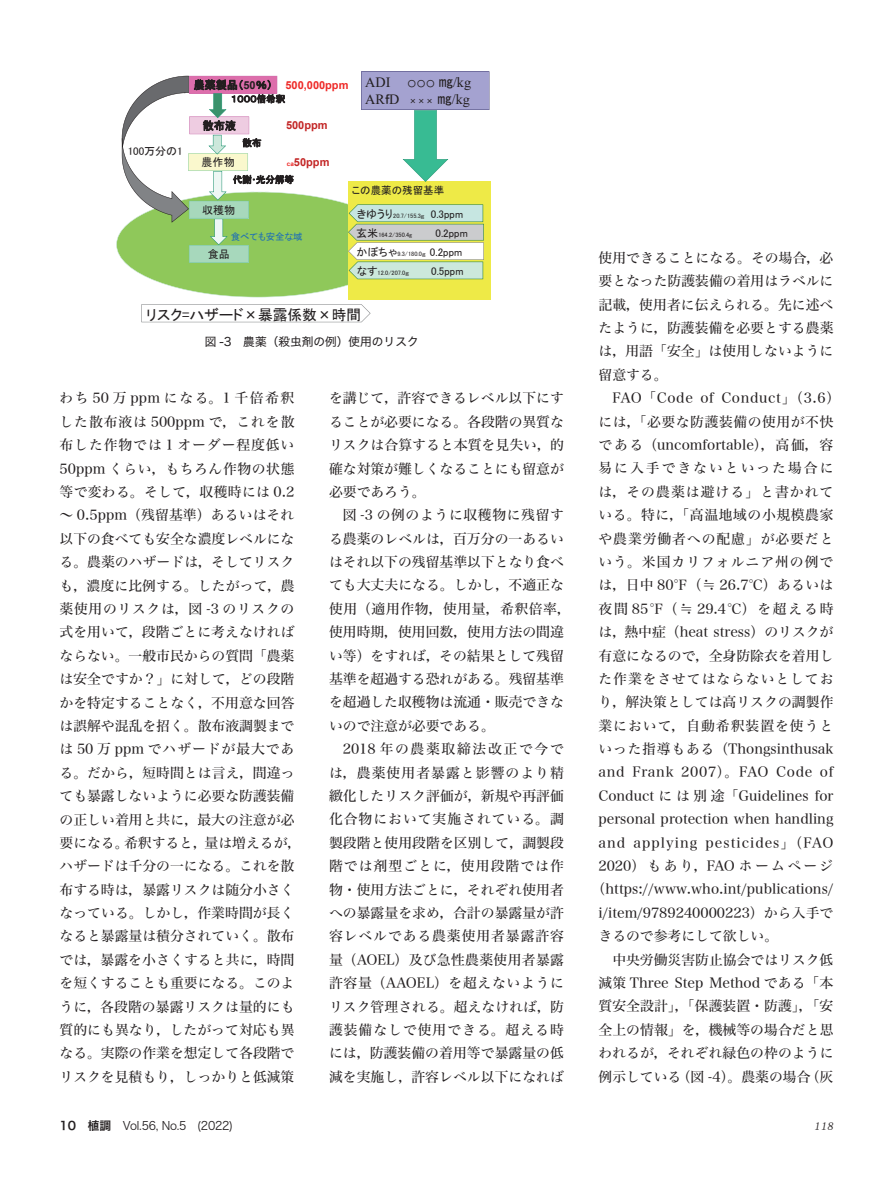
<style>
.page{position:relative;width:893px;height:1191px;background:#fff}
.page>*{position:absolute;margin:0;border:0;box-sizing:border-box;transform-origin:0 0}
.t1{font:14.7px "MS P Gothic";color:#231f20}
.t2{font:14.1px/17px "Times New Roman";color:#231f20}
.t3{font:13.8px/23.4px "Hira Min Std W4";letter-spacing:.005em;color:#231f20;text-align:justify}
.t4{font:13.8px "Hira Min Std W4";letter-spacing:.05em;color:#231f20}
.t5{font:13.8px "Hira Min Std W4";letter-spacing:.075em;color:#231f20}
.t6{font:13.8px "Hira Min Std W4";letter-spacing:.065em;color:#231f20}
.t7{font:13.8px "Hira Min Std W4";letter-spacing:.07em;color:#231f20}
.t8{font:13.8px "Hira Min Std W4";letter-spacing:.025em;color:#231f20}
.t9{font:13.8px "Hira Min Std W4";letter-spacing:.125em;color:#231f20}
.t10{font:13.8px "Hira Min Std W4";letter-spacing:.17em;color:#231f20}
.t11{font:13.8px "Hira Min Std W4";letter-spacing:.04em;color:#231f20}
.t12{font:13.8px "Hira Min Std W4";letter-spacing:.045em;color:#231f20}
.t13{font:13.8px "Hira Min Std W4";letter-spacing:.145em;color:#231f20}
.t14{font:11.7px "Hira Kaku Std W3";letter-spacing:-.02em;color:#231f20;scale:.95 1}
.t15{font:11.7px "Hira Kaku Std W4";color:#231f20}
.t16{font:italic 11.7px "DFHS Mincho Std W3";color:#231f20}
.t17{font:10.95px "MS P Gothic";color:#231f20}
.t18{font:700 10.95px "Arial";color:#c32626}
.t19{font:700 10.95px "Arial";color:#ee2a28}
.t20{font:10.5px "MS P Gothic";color:#231f20}
.t21{font:9.45px "MS P Gothic";letter-spacing:.005em;color:#231f20}
.t22{font:9.45px "MS P Gothic";color:#1d6fb5}
.t23{font:6.3px "MS P Gothic";color:#231f20}
.s1{font-family:"Arial";font-weight:700}
.s2{font-size:6.3px;color:#ee2a28}
.s3{font-family:"MS P Gothic";font-size:9.45px}
.s4{font-family:"MS P Gothic"}
.s5{font-family:"MS P Gothic";font-size:8.4px}
.s6{font-size:10.95px}
.s7{font-size:6.3px}
.s8{font-family:"Times New Roman"}
.s9{font-family:"Hira Kaku Std W6"}
</style>
<div class="page">
<svg style="left:141px;top:304px;width:230px;height:18px"></svg>
<div style="left:348px;top:181px;width:143px;height:119px;background:#eeea47"></div>
<svg style="left:117px;top:71px;width:372px;height:226px"></svg>
<p class="t17" style="left:128px;top:145px;width:57px">100万分の1</p>
<p class="t17" style="left:194px;top:79px;width:80px">農薬製品（<span class="s1">50</span>％）</p>
<p class="t19" style="left:285px;top:77px;width:65px">500,000ppm</p>
<p class="t21" style="left:231px;top:94px;width:56px">１０００倍希釈</p>
<p class="t17" style="left:203px;top:120px;width:35px">散布液</p>
<p class="t18" style="left:286px;top:117px;width:43px">500ppm</p>
<p class="t17" style="left:202px;top:157px;width:35px">農作物</p>
<p class="t21" style="left:242px;top:138px;width:20px">散布</p>
<p class="t18" style="left:287px;top:154px;width:44px"><span class="s2">ca</span>50ppm</p>
<p class="t2" style="left:365px;top:74px;width:107px">ADI <span class="s3">〇〇〇</span><span class="s4">㎎</span>/kg<br>AR<span class="s4">ｆ</span>D <span class="s5">×××</span> <span class="s4">㎎</span>/kg</p>
<p class="t21" style="left:233px;top:175px;width:63px">代謝･光分解等</p>
<p class="t17" style="left:202px;top:204px;width:35px">収穫物</p>
<p class="t22" style="left:231px;top:232px;width:73px">食べても安全な域</p>
<p class="t17" style="left:208px;top:249px;width:24px">食品</p>
<p class="t20" style="left:352px;top:185px;width:94px">この農薬の残留基準</p>
<p class="t23" style="left:356px;top:231px;width:57px"><span class="s6">玄米</span>164.2/350.4g</p>
<p class="t17" style="left:435px;top:227px;width:34px">0.2ppm</p>
<p class="t23" style="left:357px;top:213px;width:108px"><span class="s6">きゆうり</span>20.7/155.3ｇ <span class="s6">0.3ppm</span></p>
<p class="t17" style="left:357px;top:246px;width:107px">かぼちゃ<span class="s7">9.3/180.0ｇ</span> 0.2ppm</p>
<p class="t23" style="left:357px;top:270px;width:53px"><span class="s6">なす</span>12.0/207.0ｇ</p>
<p class="t17" style="left:431px;top:266px;width:34px">0.5ppm</p>
<p class="t1" style="left:146px;top:307px;width:216px">リスク=ハザード×暴露係数×時間</p>
<p class="t1" style="left:145px;top:330px;width:239px">図<span class="s8">-</span>３ 農薬（殺虫剤の例）使用のリスク</p>
<p class="t15" style="left:205px;top:333px;width:215px">図 -3　農薬（殺虫剤の例）使用のリスク</p>
<p class="t3" style="left:60px;top:386px;width:243px;text-align:left">わち 50 万 ppm になる。1 千倍希釈した散布液は 500ppm で，これを散布した作物では 1 オーダー程度低い<br>50ppm くらい，もちろん作物の状態等で変わる。そして，収穫時には 0.2～ 0.5ppm（残留基準）あるいはそれ以下の食べても安全な濃度レベルになる。農薬のハザードは，そしてリスクも，濃度に比例する。したがって，農薬使用のリスクは，図 -3 のリスクの式を用いて，段階ごとに考えなければならない。一般市民からの質問「農薬は安全ですか？」に対して，どの段階かを特定することなく，不用意な回答は誤解や混乱を招く。散布液調製までは 50 万 ppm でハザードが最大である。だから，短時間とは言え，間違っても暴露しないように必要な防護装備の正しい着用と共に，最大の注意が必要になる。希釈すると，量は増えるが，ハザードは千分の一になる。これを散布する時は，暴露リスクは随分小さくなっている。しかし，作業時間が長くなると暴露量は積分されていく。散布では，暴露を小さくすると共に，時間を短くすることも重要になる。このように，各段階の暴露リスクは量的にも質的にも異なり，したがって対応も異なる。実際の作業を想定して各段階でリスクを見積もり，しっかりと低減策</p>
<p class="t3" style="left:329px;top:386px;width:236px">を講じて，許容できるレベル以下にすることが必要になる。各段階の異質なリスクは合算すると本質を見失い，的確な対策が難しくなることにも留意が必要であろう。　</p>
<p class="t3" style="left:329px;top:503px;width:243px;text-align:left;text-indent:14px">図 -3 の例のように収穫物に残留する農薬のレベルは，百万分の一あるいはそれ以下の残留基準以下となり食べても大丈夫になる。しかし，不適正な使用（適用作物，使用量，希釈倍率，使用時期，使用回数，使用方法の間違い等）をすれば，その結果として残留基準を超過する恐れがある。残留基準を超過した収穫物は流通・販売できないので注意が必要である。</p>
<p class="t3" style="left:329px;top:737px;width:236px;text-indent:14px">2018 年の農薬取締法改正で今では，農薬使用者暴露と影響のより精緻化したリスク評価が，新規や再評価化合物において実施されている。調製段階と使用段階を区別して，調製段階では剤型ごとに，使用段階では作物・使用方法ごとに，それぞれ使用者への暴露量を求め，合計の暴露量が許容レベルである農薬使用者暴露許容量（AOEL）及び急性農薬使用者暴露許容量（AAOEL）を超えないようにリスク管理される。超えなければ，防護装備なしで使用できる。超える時には，防護装備の着用等で暴露量の低減を実施し，許容レベル以下になれば</p>
<p class="t3" style="left:598px;top:246px;width:236px">使用できることになる。その場合，必要となった防護装備の着用はラベルに記載，使用者に伝えられる。先に述べたように，防護装備を必要とする農薬は，用語「安全」は使用しないように留意する。</p>
<p class="t4" style="left:612px;top:388px;width:230px">FAO「Code of Conduct」（3.6）</p>
<p class="t11" style="left:598px;top:411px;width:236px">には，「必要な防護装備の使用が不快</p>
<p class="t3" style="left:598px;top:433px;width:236px">である（uncomfortable）， 高価， 容</p>
<p class="t13" style="left:598px;top:458px;width:236px">易に入手できないといった場合に</p>
<p class="t5" style="left:598px;top:482px;width:236px">は，その農薬は避ける」と書かれて</p>
<p class="t12" style="left:598px;top:505px;width:236px">いる。特に，「高温地域の小規模農家</p>
<p class="t6" style="left:598px;top:528px;width:236px">や農業労働者への配慮」が必要だと</p>
<p class="t7" style="left:598px;top:552px;width:236px">いう。米国カリフォルニア州の例で</p>
<p class="t8" style="left:598px;top:575px;width:236px">は，日中 80℉（≒ 26.7℃）あるいは</p>
<p class="t9" style="left:598px;top:598px;width:236px">夜間 85℉（≒ 29.4℃）を超える時</p>
<p class="t3" style="left:598px;top:620px;width:236px">は，熱中症（heat stress）のリスクが</p>
<p class="t3" style="left:598px;top:643px;width:236px">有意になるので，全身防除衣を着用し</p>
<p class="t6" style="left:598px;top:669px;width:236px">た作業をさせてはならないとしてお</p>
<p class="t3" style="left:598px;top:690px;width:236px">り，解決策としては高リスクの調製作</p>
<p class="t7" style="left:598px;top:715px;width:236px">業において，自動希釈装置を使うと</p>
<p class="t3" style="left:598px;top:737px;width:236px">いった指導もある（Thongsinthusak</p>
<p class="t4" style="left:598px;top:762px;width:236px">and Frank 2007）。FAO Code of</p>
<p class="t3" style="left:598px;top:783px;width:236px">Conduct には別途「Guidelines for</p>
<p class="t3" style="left:598px;top:807px;width:236px">personal protection when handling</p>
<p class="t5" style="left:598px;top:832px;width:236px">and applying pesticides」（FAO</p>
<p class="t10" style="left:598px;top:856px;width:236px">2020）もあり，FAO ホームページ</p>
<p class="t3" style="left:592px;top:877px;width:243px">（https://www.who.int/publications/</p>
<p class="t3" style="left:598px;top:900px;width:236px">i/item/9789240000223）から入手で</p>
<p class="t3" style="left:598px;top:924px;width:181px">きるので参考にして欲しい。</p>
<p class="t3" style="left:612px;top:947px;width:223px">中央労働災害防止協会ではリスク低</p>
<p class="t3" style="left:598px;top:970px;width:236px">減策 Three Step Method である「本</p>
<p class="t3" style="left:598px;top:994px;width:236px">質安全設計」，「保護装置・防護」，「安</p>
<p class="t3" style="left:598px;top:1017px;width:236px">全上の情報」を，機械等の場合だと思</p>
<p class="t3" style="left:598px;top:1041px;width:236px">われるが，それぞれ緑色の枠のように</p>
<p class="t3" style="left:598px;top:1064px;width:236px">例示している（図 -4）。農薬の場合（灰</p>
<p class="t14" style="left:60px;top:1116px;width:184px"><span class="s9">10　植調　</span>Vol.56, No.5　(2022)</p>
<p class="t16" style="left:814px;top:1119px;width:23px">118</p>
</div>
